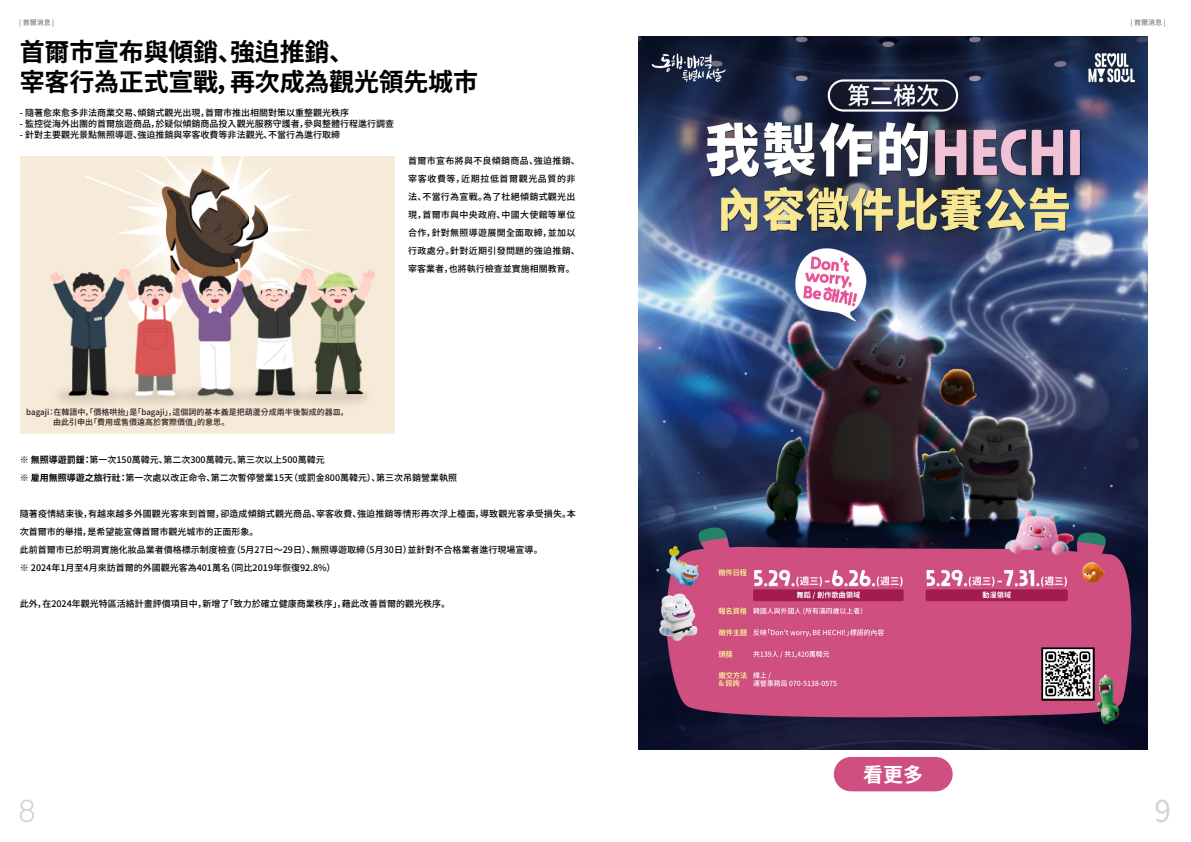
<style>
.page{position:relative;width:1191px;height:842px;background:#fff}
.page>*{position:absolute;margin:0;border:0;box-sizing:border-box;transform-origin:0 0}
.t1{font:30px "Noto Sans CJ Kkr";color:#d4d3d6}
.t2{font:700 25px/30px "Noto Sans CJ Kkr";letter-spacing:-.01em;color:#000}
.t3{font:700 20px "Noto Sans CJ Kkr";color:#fff}
.t4{font:500 9px/18px "Noto Sans CJ Kkr";color:#000}
.t5{font:500 9px/18px "Noto Sans CJ Kkr";letter-spacing:.03em;color:#000}
.t6{font:500 8px/9.6px "Noto Sans CJ Kkr";color:#281f21}
.t7{font:500 7px "Noto Sans CJ Kkr";color:#7d7c7d}
.s1{font-weight:700}
</style>
<div class="page">
<svg style="left:20px;top:799px;width:14px;height:23px"></svg>
<img style="left:638px;top:36px;width:509px;height:713px">
<div style="left:834px;top:757px;width:118px;height:34px;background:#cf4f80;border-radius:17px"></div>
<div style="left:20px;top:156px;width:374px;height:278px;background:#f6ebd9"></div>
<img style="left:49px;top:156px;width:327px;height:248px">
<p class="t7" style="left:19px;top:19px;width:37px">| 首爾消息 |</p>
<h2 class="t2" style="left:20px;top:37px;width:459px">首爾市宣布與傾銷、強迫推銷、<br>宰客行為正式宣戰，再次成為觀光領先城市</h2>
<p class="t4" style="left:20px;top:104px;width:331px">- 隨著愈來愈多非法商業交易、傾銷式觀光出現，首爾市推出相關對策以重整觀光秩序</p>
<p class="t4" style="left:20px;top:115px;width:376px">- 監控從海外出團的首爾旅遊商品，於疑似傾銷商品投入觀光服務守護者，參與整體行程進行調查</p>
<p class="t4" style="left:20px;top:126px;width:322px">- 針對主要觀光景點無照導遊、強迫推銷與宰客收費等非法觀光、不當行為進行取締</p>
<p class="t5" style="left:408px;top:151px;width:173px">首爾市宣布將與不良傾銷商品、強迫推銷、宰客收費等，近期拉低首爾觀光品質的非法、不當行為宣戰。為了杜絕傾銷式觀光出現，首爾市與中央政府、中國大使館等單位合作，針對無照導遊展開全面取締，並加以行政處分。針對近期引發問題的強迫推銷、宰客業者，也將執行檢查並實施相關教育。</p>
<p class="t6" style="left:53px;top:407px;width:296px;text-indent:-27px">bagaji：在韓語中，「價格哄抬」是「bagaji」，這個詞的基本義是把葫蘆分成兩半後製成的器皿，由此引申出「費用或售價遠高於實際價值」的意思。</p>
<p class="t4" style="left:20px;top:451px;width:439px"><span class="s1">※ 無照導遊罰鍰：</span>第一次150萬韓元、第二次300萬韓元、第三次以上500萬韓元<br><span class="s1">※ 雇用無照導遊之旅行社：</span>第一次處以改正命令、第二次暫停營業15天（或罰金800萬韓元）、第三次吊銷營業執照</p>
<p class="t4" style="left:20px;top:505px;width:557px">隨著疫情結束後，有越來越多外國觀光客來到首爾，卻造成傾銷式觀光商品、宰客收費、強迫推銷等情形再次浮上檯面，導致觀光客承受損失。本次首爾市的舉措，是希望能宣傳首爾市觀光城市的正面形象。<br>此前首爾市已於明洞實施化妝品業者價格標示制度檢查（5月27日～29日）、無照導遊取締（5月30日）並針對不合格業者進行現場宣導。<br>※ 2024年1月至4月來訪首爾的外國觀光客為401萬名（同比2019年恢復92.8%）</p>
<p class="t4" style="left:20px;top:595px;width:432px">此外，在2024年觀光特區活絡計畫評價項目中，新增了「致力於確立健康商業秩序」，藉此改善首爾的觀光秩序。</p>
<p class="t7" style="left:1130px;top:19px;width:37px">| 首爾消息 |</p>
<h3 class="t3" style="left:863px;top:763px;width:61px">看更多</h3>
<h1 class="t1" style="left:1154px;top:794px;width:18px">9</h1>
</div>
